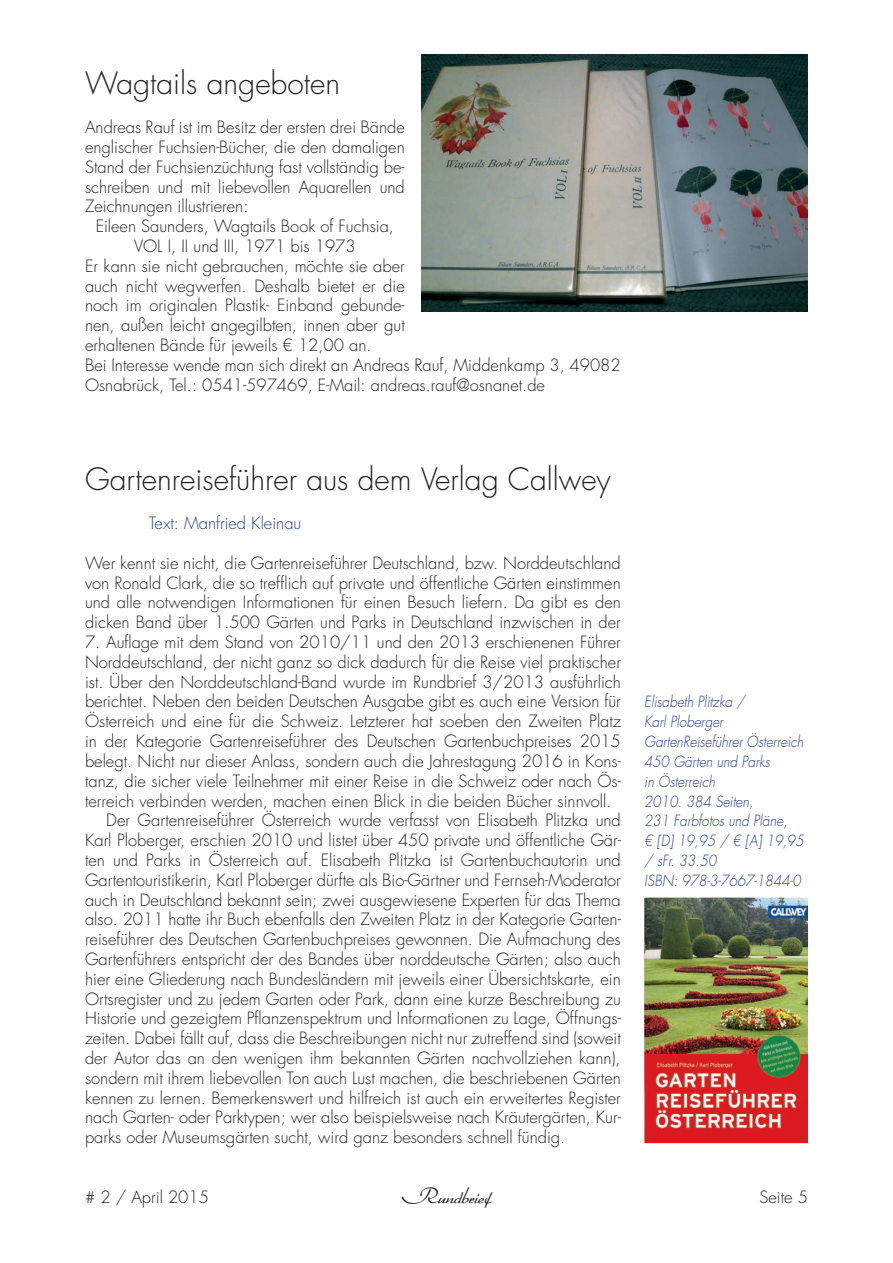
<style>
.page{position:relative;width:893px;height:1263px;background:#fff}
.page>*{position:absolute;margin:0;border:0;box-sizing:border-box;transform-origin:0 0}
.t1{font:300 30px "Futura Std";color:#231f20}
.t2{font:300 21px "Arabella Pro";color:#231f20}
.t3{font:300 16.5px/19.8px "Futura Std";color:#231f20;text-align:justify}
.t4{font:300 16.5px "Futura Std";color:#253f8e}
.t5{font:italic 300 15px/19.8px "Futura Std";color:#253f8e;scale:.9 1}
</style>
<div class="page">
<img style="left:422px;top:54px;width:386px;height:257px">
<img style="left:644px;top:897px;width:164px;height:246px">
<h1 class="t1" style="left:85px;top:64px;width:257px">Wagtails angeboten</h1>
<p class="t3" style="left:85px;top:118px;width:321px">Andreas Rauf ist im Besitz der ersten drei Bände englischer Fuchsien-Bücher, die den damaligen Stand der Fuchsienzüchtung fast vollständig be&shy;schreiben und mit liebevollen Aquarellen und Zeichnungen illustrieren:</p>
<p class="t3" style="left:96px;top:217px;width:300px">Eileen Saunders, Wagtails Book of Fuchsia,</p>
<p class="t3" style="left:134px;top:237px;width:223px">VOL I, II und III, 1971 bis 1973</p>
<p class="t3" style="left:85px;top:256px;width:321px">Er kann sie nicht gebrauchen, möchte sie aber</p>
<p class="t3" style="left:85px;top:276px;width:321px">auch nicht wegwerfen. Deshalb bietet er die</p>
<p class="t3" style="left:85px;top:296px;width:321px">noch im originalen Plastik- Einband gebunde-</p>
<p class="t3" style="left:85px;top:316px;width:321px">nen, außen leicht angegilbten, innen aber gut</p>
<p class="t3" style="left:85px;top:336px;width:288px">erhaltenen Bände für jeweils € 12,00 an.</p>
<p class="t3" style="left:85px;top:355px;width:537px">Bei Interesse wende man sich direkt an Andreas Rauf, Middenkamp 3, 49082</p>
<p class="t3" style="left:85px;top:375px;width:461px">Osnabrück, Tel.: 0541-597469, E-Mail: andreas.rauf@osnanet.de</p>
<h1 class="t1" style="left:85px;top:460px;width:527px">Gartenreiseführer aus dem Verlag Callwey</h1>
<p class="t4" style="left:149px;top:513px;width:154px">Text: Manfried Kleinau</p>
<p class="t3" style="left:85px;top:553px;width:537px">Wer kennt sie nicht, die Gartenreiseführer Deutschland, bzw. Norddeutschland von Ronald Clark, die so trefflich auf private und öffentliche Gärten einstimmen und alle notwendigen Informationen für einen Besuch liefern. Da gibt es den dicken Band über 1.500 Gärten und Parks in Deutschland inzwischen in der</p>
<p class="t3" style="left:85px;top:633px;width:537px">7. Auflage mit dem Stand von 2010/11 und den 2013 erschienenen Führer</p>
<p class="t3" style="left:85px;top:652px;width:537px">Norddeutschland, der nicht ganz so dick dadurch für die Reise viel praktischer</p>
<p class="t3" style="left:85px;top:672px;width:537px">ist. Über den Norddeutschland-Band wurde im Rundbrief 3/2013 ausführlich</p>
<p class="t3" style="left:85px;top:692px;width:537px">berichtet. Neben den beiden Deutschen Ausgabe gibt es auch eine Version für</p>
<p class="t3" style="left:85px;top:712px;width:537px">Österreich und eine für die Schweiz. Letzterer hat soeben den Zweiten Platz</p>
<p class="t3" style="left:85px;top:732px;width:537px">in der Kategorie Gartenreiseführer des Deutschen Gartenbuchpreises 2015</p>
<p class="t3" style="left:85px;top:751px;width:537px">belegt. Nicht nur dieser Anlass, sondern auch die Jahrestagung 2016 in Kons-</p>
<p class="t3" style="left:85px;top:771px;width:537px">tanz, die sicher viele Teilnehmer mit einer Reise in die Schweiz oder nach Ös-</p>
<p class="t3" style="left:85px;top:791px;width:528px">terreich verbinden werden, machen einen Blick in die beiden Bücher sinnvoll.</p>
<p class="t3" style="left:106px;top:811px;width:516px">Der Gartenreiseführer Österreich wurde verfasst von Elisabeth Plitzka und</p>
<p class="t3" style="left:85px;top:831px;width:537px">Karl Ploberger, erschien 2010 und listet über 450 private und öffentliche Gär-</p>
<p class="t3" style="left:85px;top:850px;width:537px">ten und Parks in Österreich auf. Elisabeth Plitzka ist Gartenbuchautorin und</p>
<p class="t3" style="left:85px;top:870px;width:537px">Gartentouristikerin, Karl Ploberger dürfte als Bio-Gärtner und Fernseh-Moderator</p>
<p class="t3" style="left:85px;top:890px;width:537px">auch in Deutschland bekannt sein; zwei ausgewiesene Experten für das Thema</p>
<p class="t3" style="left:85px;top:910px;width:537px">also. 2011 hatte ihr Buch ebenfalls den Zweiten Platz in der Kategorie Garten-</p>
<p class="t3" style="left:85px;top:930px;width:537px">reiseführer des Deutschen Gartenbuchpreises gewonnen. Die Aufmachung des</p>
<p class="t3" style="left:85px;top:949px;width:537px">Gartenführers entspricht der des Bandes über norddeutsche Gärten; also auch</p>
<p class="t3" style="left:85px;top:969px;width:537px">hier eine Gliederung nach Bundesländern mit jeweils einer Übersichtskarte, ein</p>
<p class="t3" style="left:85px;top:989px;width:537px">Ortsregister und zu jedem Garten oder Park, dann eine kurze Beschreibung zu</p>
<p class="t3" style="left:85px;top:1009px;width:537px">Historie und gezeigtem Pflanzenspektrum und Informationen zu Lage, Öffnungs-</p>
<p class="t3" style="left:85px;top:1029px;width:537px">zeiten. Dabei fällt auf, dass die Beschreibungen nicht nur zutreffend sind (soweit</p>
<p class="t3" style="left:85px;top:1048px;width:537px">der Autor das an den wenigen ihm bekannten Gärten nachvollziehen kann),</p>
<p class="t3" style="left:85px;top:1068px;width:537px">sondern mit ihrem liebevollen Ton auch Lust machen, die beschriebenen Gärten</p>
<p class="t3" style="left:85px;top:1088px;width:537px">kennen zu lernen. Bemerkenswert und hilfreich ist auch ein erweitertes Register</p>
<p class="t3" style="left:85px;top:1108px;width:537px">nach Garten- oder Parktypen; wer also beispielsweise nach Kräutergärten, Kur-</p>
<p class="t3" style="left:85px;top:1128px;width:482px">parks oder Museumsgärten sucht, wird ganz besonders schnell fündig.</p>
<p class="t5" style="left:644px;top:692px;width:179px">Elisabeth Plitzka /<br>Karl Ploberger<br>GartenReiseführer Österreich<br>450 Gärten und Parks<br>in Österreich<br>2010. 384 Seiten,<br>231 Farbfotos und Pläne,<br>€ [D] 19,95 / € [A] 19,95 / sFr. 33.50<br>ISBN: 978-3-7667-1844-0</p>
<p class="t3" style="left:85px;top:1187px;width:125px"># 2 / April 2015</p>
<p class="t2" style="left:402px;top:1184px;width:91px">Rundbrief</p>
<p class="t3" style="left:759px;top:1187px;width:50px">Seite 5</p>
</div>
